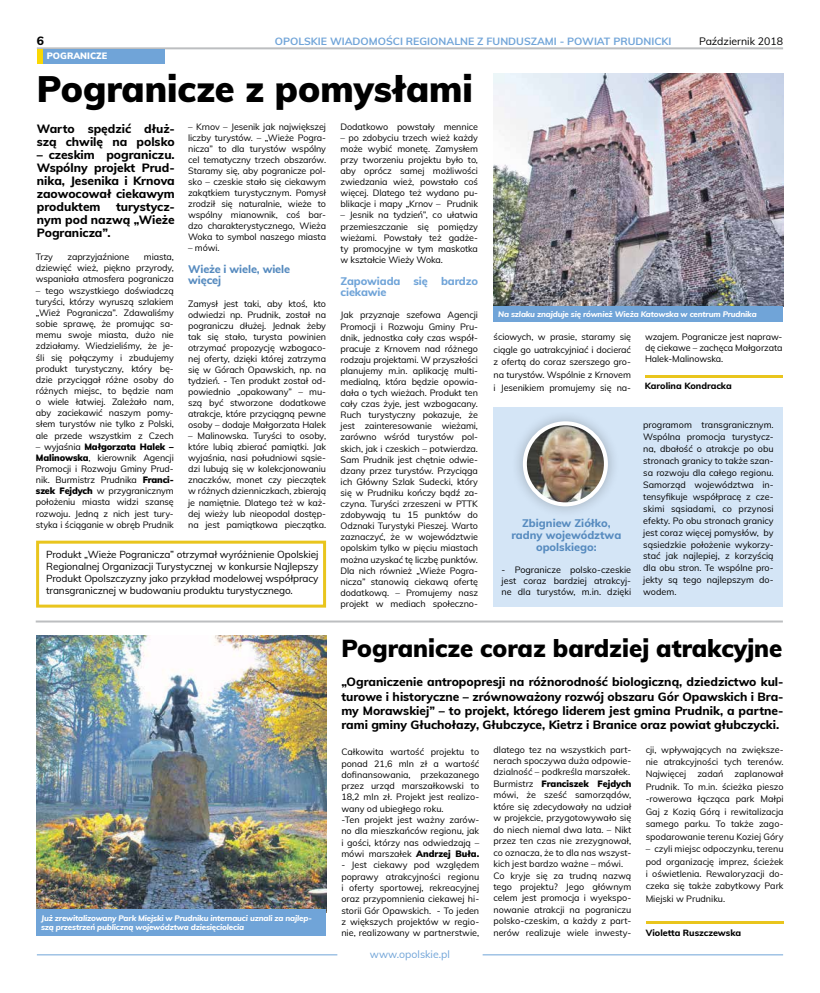
<style>
.page{position:relative;width:820px;height:993px;background:#fff}
.page>*{position:absolute;margin:0;border:0;box-sizing:border-box;transform-origin:0 0}
.t1{font:900 36px "Muli";color:#000}
.t2{font:900 24px "Muli";color:#000}
.t3{font:800 12px/13px "Muli";color:#000;text-align:justify}
.t4{font:800 11px/12px "Muli";color:#578bbf}
.t5{font:800 11px/11.1px "Muli";letter-spacing:-.01em;color:#70a4d8}
.t6{font:700 10.5px "Muli";color:#70a4d8}
.t7{font:10.5px "Muli";color:#70a4d8}
.t8{font:10.5px "Muli";color:#000}
.t9{font:10px/12px "Muli";letter-spacing:-.01em;color:#000;text-align:justify}
.t10{font:9px/11.1px "Muli";letter-spacing:-.005em;color:#000;text-align:justify}
.t11{font:800 9px "Muli";color:#000}
.t12{font:900 9px "Muli";color:#fff}
.t13{font:italic 800 8px/9.6px "Muli";letter-spacing:-.02em;color:#fff}
.s1{font-weight:900}
</style>
<div class="page">
<hr style="left:37px;top:47px;width:745px;height:2px;background:#bcbec0">
<hr style="left:482px;top:954px;width:300px;height:1px;background:#70a4d8">
<hr style="left:37px;top:954px;width:300px;height:1px;background:#70a4d8">
<div style="left:43px;top:49px;width:121px;height:14px;background:#70a4d8"></div>
<div style="left:37px;top:49px;width:6px;height:14px;background:#fad803"></div>
<hr style="left:36px;top:620px;width:746px;height:2px;background:#bcbec0">
<div style="left:493px;top:407px;width:289px;height:199px;background:#d4e5f6"></div>
<div style="left:510px;top:409px;width:109px;height:109px;background:#000;opacity:.25"></div>
<img style="left:525px;top:423px;width:80px;height:81px">
<div style="left:522px;top:421px;width:85px;height:85px;border:4px solid #fff;border-radius:50%"></div>
<hr style="left:645px;top:921px;width:138px;height:2px;background:#e9c51d">
<hr style="left:644px;top:375px;width:138px;height:2px;background:#e9c51d">
<div style="left:36px;top:540px;width:290px;height:67px;border:3px solid #e9c51d"></div>
<img style="left:493px;top:74px;width:289px;height:232px">
<div style="left:493px;top:306px;width:289px;height:16px;background:#70a4d8"></div>
<img style="left:36px;top:635px;width:290px;height:273px">
<div style="left:36px;top:908px;width:290px;height:27px;background:#70a4d8"></div>
<h3 class="t3" style="left:37px;top:34px;width:9px">6</h3>
<p class="t6" style="left:275px;top:33px;width:398px">OPOLSKIE WIADOMOŚCI REGIONALNE Z FUNDUSZAM I - POWIAT PRUDN ICKI</p>
<p class="t8" style="left:698px;top:33px;width:86px">Październik 2018</p>
<p class="t12" style="left:47px;top:50px;width:62px">POGRANICZE</p>
<h1 class="t1" style="left:37px;top:62px;width:437px">Pogranicze z pomysłami</h1>
<h3 class="t3" style="left:37px;top:121px;width:139px">Warto spędzić dłuż&shy;szą chwilę na polsko</h3>
<h3 class="t3" style="left:37px;top:147px;width:139px">– czeskim pograniczu.<br>Wspólny projekt Prud&shy;nika, Jesenika i Krnova zaowocował ciekawym produktem</h3>
<h3 class="t3" style="left:37px;top:199px;width:139px;text-indent:79px">turystycz&shy;nym pod nazwą „Wieże Pogranicza”.</h3>
<p class="t10" style="left:36px;top:251px;width:19px">Trzy</p>
<p class="t10" style="left:67px;top:251px;width:63px">zaprzyjaźnione</p>
<p class="t10" style="left:36px;top:251px;width:139px;text-indent:108px">miasta, dziewięć wież, piękno przyrody, wspaniała atmosfera pogranicza</p>
<p class="t10" style="left:36px;top:284px;width:139px">– tego wszystkiego doświadczą turyści, którzy wyruszą szlakiem „Wież Pogranicza”. Zdawaliśmy sobie sprawę, że promując sa&shy;memu swoje miasta, dużo nie zdziałamy. Wiedzieliśmy, że je&shy;śli się połączymy i zbudujemy produkt turystyczny, który bę&shy;dzie przyciągał różne osoby do różnych miejsc, to będzie nam o wiele łatwiej. Zależało nam, aby zaciekawić naszym pomy&shy;słem turystów nie tylko z Polski, ale przede wszystkim z Czech</p>
<p class="t10" style="left:36px;top:440px;width:139px">– wyjaśnia <span class="s1">Małgorzata Halek – Malinowska</span>, kierownik Agencji Promocji i Rozwoju Gminy Prud&shy;nik. Burmistrz Prudnika <span class="s1">Franci&shy;szek Fejdych</span> w przygranicznym położeniu miasta widzi szansę rozwoju. Jedną z nich jest tury&shy;styka i ściąganie w obręb Prudnik</p>
<p class="t10" style="left:188px;top:120px;width:139px">– Krnov – Jesenik jak największej liczby turystów. – „Wieże Pogra&shy;nicza” to dla turystów wspólny cel tematyczny trzech obszarów.<br>Staramy się, aby pogranicze pol&shy;sko – czeskie stało się ciekawym zakątkiem turystycznym. Pomysł zrodził się naturalnie, wieże to wspólny mianownik, coś bar&shy;dzo charakterystycznego, Wieża Woka to symbol naszego miasta</p>
<p class="t10" style="left:188px;top:242px;width:33px">– mówi.</p>
<p class="t4" style="left:188px;top:263px;width:103px;line-height:11px">Wieże i wiele, wiele więcej</p>
<p class="t10" style="left:188px;top:297px;width:139px">Zamysł jest taki, aby ktoś, kto odwiedzi np. Prudnik, został na pograniczu dłużej. Jednak żeby tak się stało, turysta powinien otrzymać propozycję wzbogaco&shy;nej oferty, dzięki której zatrzyma się w Górach Opawskich, np. na tydzień. - Ten produkt został od&shy;powiednio „opakowany” – mu&shy;szą być stworzone dodatkowe atrakcje, które przyciągną pewne osoby – dodaje Małgorzata Halek</p>
<p class="t10" style="left:188px;top:430px;width:139px">– Malinowska. Turyści to osoby, które lubią zbierać pamiątki. Jak wyjaśnia, nasi południowi sąsie&shy;dzi lubują się w kolekcjonowaniu znaczków, monet czy pieczątek w różnych dzienniczkach, zbierają je namiętnie. Dlatego też w każ&shy;dej wieży lub nieopodal dostęp&shy;na jest pamiątkowa pieczątka.</p>
<p class="t9" style="left:46px;top:548px;width:274px">Produkt „Wieże Pogranicza” otrzymał wyróżnienie Opolskiej Regionalnej Organizacji Turystycznej w konkursie Najlepszy Produkt Opolszczyzny jako przykład modelowej współpracy transgranicznej w budowaniu produktu turystycznego.</p>
<p class="t10" style="left:340px;top:120px;width:139px">Dodatkowo powstały mennice</p>
<p class="t10" style="left:340px;top:131px;width:139px">– po zdobyciu trzech wież każdy może wybić monetę. Zamysłem przy tworzeniu projektu było to, aby oprócz samej możliwości zwiedzania wież, powstało coś więcej. Dlatego też wydano pu&shy;blikacje i mapy „Krnov – Prudnik</p>
<p class="t10" style="left:340px;top:209px;width:139px">– Jesnik na tydzień”, co ułatwia przemieszczanie się pomiędzy wieżami. Powstały też gadże&shy;ty promocyjne w tym maskotka w kształcie Wieży Woka.</p>
<p class="t5" style="left:340px;top:275px;width:139px">Zapowiada się bardzo ciekawie</p>
<p class="t10" style="left:340px;top:309px;width:139px">Jak przyznaje szefowa Agencji Promocji i Rozwoju Gminy Pru&shy;dnik, jednostka cały czas współ&shy;pracuje z Krnovem nad różnego rodzaju projektami. W przyszłości planujemy m.in. aplikację multi&shy;medialną, która będzie opowia&shy;dała o tych wieżach. Produkt ten cały czas żyje, jest wzbogacany.<br>Ruch turystyczny pokazuje, że jest zainteresowanie wieżami, zarówno wśród turystów pol&shy;skich, jak i czeskich – potwierdza.<br>Sam Prudnik jest chętnie odwie&shy;dzany przez turystów. Przyciąga ich Główny Szlak Sudecki, który się w Prudniku kończy bądź za&shy;czyna. Turyści zrzeszeni w PTTK zdobywają tu 15 punktów do Odznaki Turystyki Pieszej. Warto zaznaczyć, że w województwie opolskim tylko w pięciu miastach można uzyskać tę liczbę punktów.<br>Dla nich również „Wieże Pogra&shy;nicza” stanowią ciekawą ofertę dodatkową. – Promujemy nasz projekt w mediach społeczno-</p>
<p class="t13" style="left:498px;top:308px;width:260px">Na szlaku znajduje się również Wieża Katowska w centrum Prudnika</p>
<p class="t10" style="left:493px;top:330px;width:139px;line-height:12.7px">ściowych, w prasie, staramy się ciągle go uatrakcyjniać i docierać z ofertą do coraz szerszego gro&shy;na turystów. Wspólnie z Krnovem i Jesenikiem promujemy się na-</p>
<p class="t10" style="left:644px;top:331px;width:139px">wzajem. Pogranicze jest napraw&shy;dę ciekawe – zachęca Małgorzata Halek-Malinowska.</p>
<p class="t11" style="left:644px;top:378px;width:88px">Karolina Kondracka</p>
<p class="t4" style="left:511px;top:516px;width:111px;text-align:center">Zbigniew Ziółko, radny województwa opolskiego:</p>
<p class="t10" style="left:501px;top:564px;width:131px">- Pogranicze polsko-czeskie jest coraz bardziej atrakcyj&shy;ne dla turystów, m.in. dzięki</p>
<p class="t10" style="left:643px;top:418px;width:132px;line-height:11.9px">programom transgranicznym.<br>Wspólna promocja turystycz&shy;na, dbałość o atrakcje po obu stronach granicy to także szan&shy;sa rozwoju dla całego regionu.<br>Samorząd województwa in&shy;tensyfikuje współpracę z cze&shy;skimi sąsiadami, co przynosi efekty. Po obu stronach granicy jest coraz więcej pomysłów, by sąsiedzkie położenie wykorzy&shy;stać jak najlepiej, z korzyścią dla obu stron. Te wspólne pro&shy;jekty są tego najlepszym do&shy;wodem.</p>
<h2 class="t2" style="left:341px;top:630px;width:442px">Pogranicze coraz bardziej atrakcyjne</h2>
<p class="t13" style="left:41px;top:912px;width:272px">Już zrewitalizowany Park Miejski w Prudniku internauci uznali za najlep&shy;szą przestrzeń publiczną województwa dziesięciolecia</p>
<p class="t3" style="left:341px;top:674px;width:443px;line-height:14px">„Ograniczenie antropopresji na różnorodność biologiczną, dziedzictwo kul&shy;turowe i historyczne – zrównoważony rozwój obszaru Gór Opawskich i Bra&shy;my Morawskiej” – to projekt, którego liderem jest gmina Prudnik, a partne&shy;rami gminy Głuchołazy, Głubczyce, Kietrz i Branice oraz powiat głubczycki.</p>
<p class="t10" style="left:341px;top:745px;width:139px;text-align:left">Całkowita wartość projektu to ponad 21,6 mln zł a wartość dofinansowania, przekazanego przez urząd marszałkowski to<br>18,2 mln zł. Projekt jest realizo&shy;wany od ubiegłego roku.<br>-Ten projekt jest ważny zarów&shy;no dla mieszkańców regionu, jak i gości, którzy nas odwiedzają – mówi marszałek <span class="s1">Andrzej Buła.</span></p>
<p class="t10" style="left:341px;top:858px;width:139px">- Jest ciekawy pod względem poprawy atrakcyjności regionu i oferty sportowej, rekreacyjnej oraz przypomnienia ciekawej hi&shy;storii Gór Opawskich. - To jeden z większych projektów w regio&shy;nie, realizowany w partnerstwie,</p>
<p class="t7" style="left:370px;top:945px;width:82px">www.opolskie.pl</p>
<p class="t10" style="left:493px;top:743px;width:139px;line-height:11.4px;text-align:left">dlatego tez na wszystkich part&shy;nerach spoczywa duża odpowie&shy;dzialność – podkreśla marszałek.<br>Burmistrz <span class="s1">Franciszek Fejdych </span>mówi, że sześć samorządów, które się zdecydowały na udział w projekcie, przygotowywało się do niech niemal dwa lata. – Nikt przez ten czas nie zrezygnował, co oznacza, że to dla nas wszyst&shy;kich jest bardzo ważne – mówi.<br>Co kryje się za trudną nazwą tego projektu? Jego głównym celem jest promocja i wyekspo&shy;nowanie atrakcji na pograniczu polsko-czeskim, a każdy z part&shy;nerów realizuje wiele inwesty-</p>
<p class="t10" style="left:645px;top:742px;width:139px;line-height:12.4px">cji, wpływających na zwiększe&shy;nie atrakcyjności tych terenów.<br>Najwięcej zadań zaplanował Prudnik. To m.in. ścieżka pieszo -rowerowa łącząca park Małpi Gaj z Kozią Górą i rewitalizacja samego parku. To także zago&shy;spodarowanie terenu Koziej Góry</p>
<p class="t10" style="left:645px;top:841px;width:139px;line-height:12.4px">– czyli miejsc odpoczynku, terenu pod organizację imprez, ścieżek i oświetlenia. Rewaloryzacji do&shy;czeka się także zabytkowy Park Miejski w Prudniku.</p>
<p class="t11" style="left:645px;top:925px;width:97px">Violetta Ruszczewska</p>
</div>
